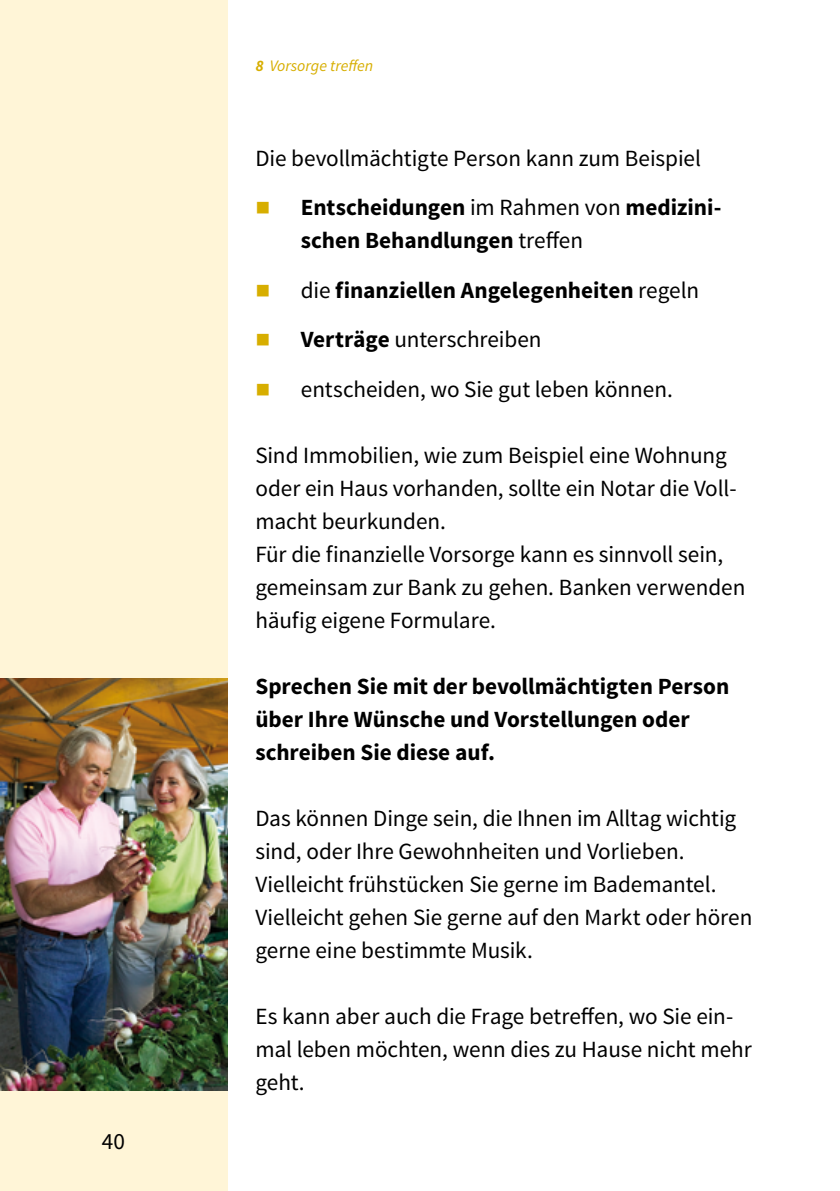
<style>
.page{position:relative;width:840px;height:1191px;background:#fff}
.page>*{position:absolute;margin:0;border:0;box-sizing:border-box;transform-origin:0 0}
.t1{font:23.2px/33px "Source Sans Pro";letter-spacing:-.005em;color:#000}
.t2{font:700 23.2px/33px "Source Sans Pro";color:#000}
.t3{font:italic 16px "Source Sans Pro";color:#d7ae00}
.s1{font-weight:700}
.s2{color:#d7ae00}
.s3{font-weight:400}
</style>
<div class="page">
<div style="left:0;top:0;width:227px;height:1191px;background:#fff5d7"></div>
<img style="left:0;top:678px;width:227px;height:412px">
<p class="t1" style="left:102px;top:1125px;width:25px">40</p>
<p class="t3" style="left:255px;top:56px;width:119px"><span class="s1">8</span> Vorsorge treffen</p>
<p class="t1" style="left:255px;top:142px;width:447px">Die bevollmächtigte Person kann zum Beispiel</p>
<p class="t2" style="left:300px;top:192px;width:422px;text-indent:-45px"><span class="s2">■</span> Entscheidungen <span class="s3">im Rahmen von</span> medizini&shy;schen Behandlungen <span class="s3">treffen</span></p>
<p class="t2" style="left:255px;top:274px;width:445px"><span class="s2">■</span> <span class="s3">die</span> finanziellen Angelegenheiten <span class="s3">regeln</span></p>
<p class="t1" style="left:255px;top:324px;width:287px"><span class="s2">■</span> <span class="s1">Verträge</span> unterschreiben</p>
<p class="t1" style="left:255px;top:373px;width:418px"><span class="s2">■</span> entscheiden, wo Sie gut leben können.</p>
<p class="t1" style="left:255px;top:439px;width:491px">Sind Immobilien, wie zum Beispiel eine Wohnung oder ein Haus vorhanden, sollte ein Notar die Voll&shy;macht beurkunden.<br>Für die finanzielle Vorsorge kann es sinnvoll sein, gemeinsam zur Bank zu gehen. Banken verwenden häufig eigene Formulare.</p>
<p class="t2" style="left:255px;top:670px;width:475px">Sprechen Sie mit der bevollmächtigten Person über Ihre Wünsche und Vorstellungen oder schreiben Sie diese auf.</p>
<p class="t1" style="left:255px;top:802px;width:498px">Das können Dinge sein, die Ihnen im Alltag wichtig sind, oder Ihre Gewohnheiten und Vorlieben.<br>Vielleicht frühstücken Sie gerne im Bademantel.<br>Vielleicht gehen Sie gerne auf den Markt oder hören gerne eine bestimmte Musik.</p>
<p class="t1" style="left:255px;top:1000px;width:497px">Es kann aber auch die Frage betreffen, wo Sie ein&shy;mal leben möchten, wenn dies zu Hause nicht mehr geht.</p>
</div>
